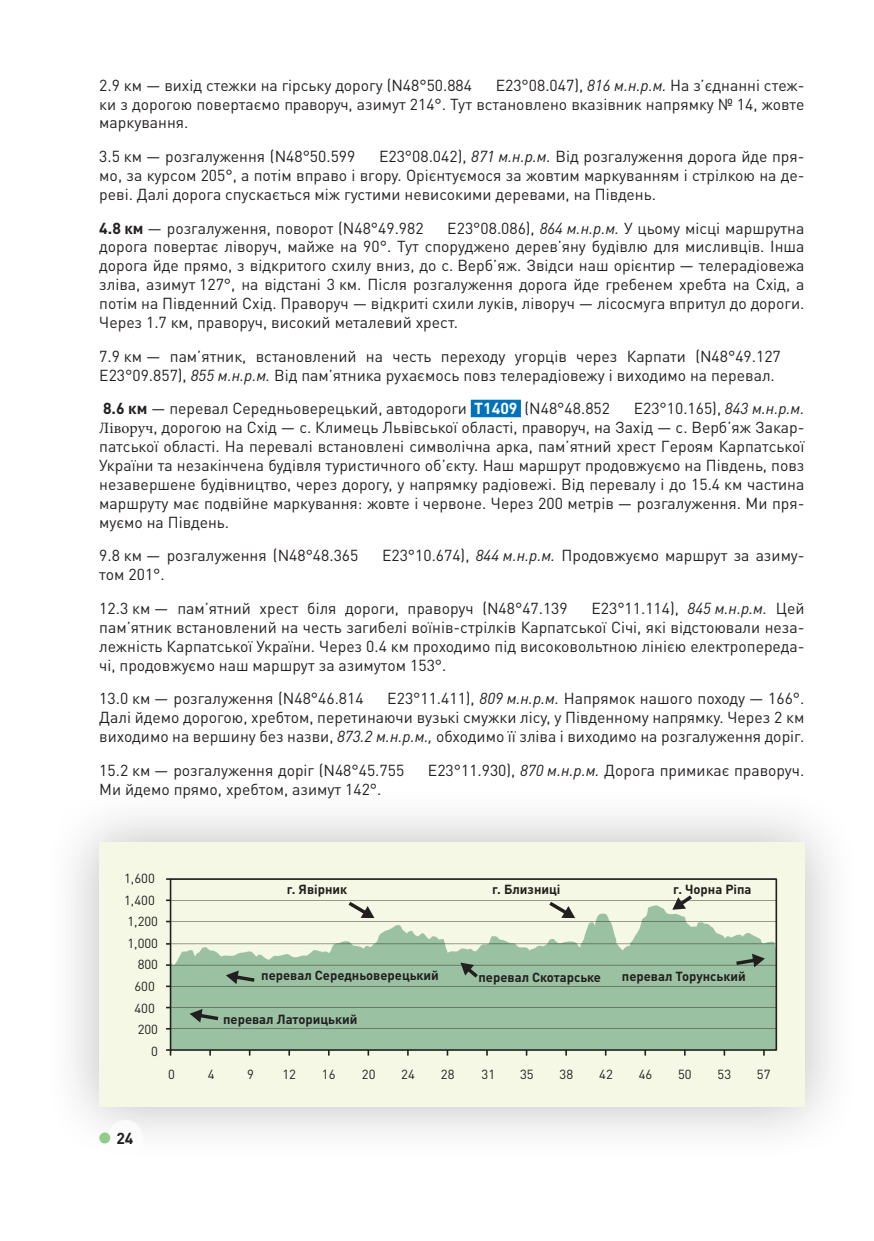
<style>
.page{position:relative;width:874px;height:1241px;background:#fff}
.page>*{position:absolute;margin:0;border:0;box-sizing:border-box;transform-origin:0 0}
.t1{font:15.75px/18.9px "DIN Pro";color:#231f20;text-align:justify}
.t2{font:700 15.75px "DIN Pro";color:#231f20}
.t3{font:700 12.95px "DIN Pro";color:#231f20}
.t4{font:12.95px/21.5px "DIN Pro";color:#231f20;text-align:right}
.s1{font-style:italic}
.s2{font-weight:700}
.s3{font-weight:700;color:#fff}
.s4{font-family:"Minion Pro"}
</style>
<div class="page">
<div style="left:44px;top:786px;width:815px;height:376px;background:#231f20;opacity:.3"></div>
<div style="left:99px;top:842px;width:705px;height:264px;background:#f4f8e4"></div>
<svg style="left:173px;top:905px;width:600px;height:142px;fill:#9ac2a2"></svg>
<svg style="left:166px;top:1049px;width:5px;height:6px"></svg>
<hr style="left:170px;top:899px;width:606px;height:1px;background:#231f20">
<hr style="left:170px;top:921px;width:606px;height:1px;background:#231f20">
<hr style="left:170px;top:943px;width:606px;height:1px;background:#231f20">
<hr style="left:170px;top:964px;width:606px;height:1px;background:#231f20">
<hr style="left:170px;top:985px;width:606px;height:1px;background:#231f20">
<hr style="left:170px;top:1007px;width:606px;height:1px;background:#231f20">
<hr style="left:170px;top:1028px;width:606px;height:1px;background:#231f20">
<div style="left:170px;top:878px;width:606px;height:172px;border:2px solid #231f20"></div>
<svg style="left:209px;top:1049px;width:2px;height:6px"></svg>
<svg style="left:288px;top:1049px;width:2px;height:6px"></svg>
<svg style="left:367px;top:1049px;width:2px;height:6px"></svg>
<svg style="left:446px;top:1049px;width:2px;height:6px"></svg>
<svg style="left:525px;top:1049px;width:2px;height:6px"></svg>
<svg style="left:604px;top:1049px;width:2px;height:6px"></svg>
<svg style="left:344px;top:899px;width:30px;height:18px"></svg>
<svg style="left:545px;top:899px;width:30px;height:18px"></svg>
<svg style="left:672px;top:895px;width:23px;height:14px"></svg>
<svg style="left:460px;top:962px;width:21px;height:19px"></svg>
<svg style="left:189px;top:1008px;width:33px;height:14px"></svg>
<svg style="left:226px;top:970px;width:32px;height:13px"></svg>
<svg style="left:732px;top:953px;width:32px;height:14px"></svg>
<div style="left:470px;top:399px;width:50px;height:18px;background:#0072bc"></div>
<div style="left:107px;top:1119px;width:36px;height:36px;background:#fff;border-radius:50%"></div>
<div style="left:99px;top:1132px;width:11px;height:11px;background:#91cc8a;border-radius:50%"></div>
<p class="t1" style="left:99px;top:74px;width:706px;text-indent:396px">E23°08.047), <span class="s1">816 м.н.р.м.</span> На з’єднанні стеж&shy;ки з дорогою повертаємо праворуч, азимут 214°. Тут встановлено вказівник напрямку № 14, жовте маркування.</p>
<p class="t1" style="left:99px;top:145px;width:257px">3.5 км — розгалуження (N48°50.599</p>
<p class="t1" style="left:99px;top:74px;width:374px">2.9 км — вихід стежки на гірську дорогу (N48°50.884</p>
<p class="t1" style="left:99px;top:145px;width:706px;text-indent:279px">E23°08.042), <span class="s1">871 м.н.р.м.</span> Від розгалуження дорога йде пря&shy;мо, за курсом 205°, а потім вправо і вгору. Орієнтуємося за жовтим маркуванням і стрілкою на де&shy;реві. Далі дорога спускається між густими невисокими деревами, на Південь.</p>
<p class="t1" style="left:99px;top:217px;width:326px"><span class="s2">4.8 км</span> — розгалуження, поворот (N48°49.982</p>
<p class="t1" style="left:99px;top:217px;width:706px;text-indent:348px">E23°08.086), <span class="s1">864 м.н.р.м.</span> У цьому місці маршрутна дорога повертає ліворуч, майже на 90°. Тут споруджено дерев’яну будівлю для мисливців. Інша дорога йде прямо, з відкритого схилу вниз, до с. Верб’яж. Звідси наш орієнтир — телерадіовежа зліва, азимут 127°, на відстані 3 км. Після розгалуження дорога йде гребенем хребта на Схід, а потім на Південний Схід. Праворуч — відкриті схили луків, ліворуч — лісосмуга впритул до дороги.<br>Через 1.7 км, праворуч, високий металевий хрест.</p>
<p class="t1" style="left:99px;top:345px;width:682px">7.9 км — пам’ятник, встановлений на честь переходу угорців через Карпати (N48°49.127<br>E23°09.857), <span class="s1">855 м.н.р.м.</span> Від пам’ятника рухаємось повз телерадіовежу і виходимо на перевал.</p>
<p class="t1" style="left:103px;top:397px;width:508px"><span class="s2">8.6 км</span> — перевал Середньоверецький, автодороги <span class="s3">Т1409</span> (N48°48.852</p>
<p class="t1" style="left:99px;top:397px;width:706px;text-indent:534px">E23°10.165), <span class="s1">843 м.н.р.м.<br></span><span class="s4">Ліворуч</span>, дорогою на Схід — с. Климець Львівської області, праворуч, на Захід — с. Верб’яж Закар&shy;патської області. На перевалі встановлені символічна арка, пам’ятний хрест Героям Карпатської України та незакінчена будівля туристичного об’єкту. Наш маршрут продовжуємо на Південь, повз незавершене будівництво, через дорогу, у напрямку радіовежі. Від перевалу і до 15.4 км частина маршруту має подвійне маркування: жовте і червоне. Через 200 метрів — розгалуження. Ми пря&shy;муємо на Південь.</p>
<p class="t1" style="left:99px;top:544px;width:260px">9.8 км — розгалуження (N48°48.365</p>
<p class="t1" style="left:382px;top:544px;width:423px">E23°10.674), <span class="s1">844 м.н.р.м.</span> Продовжуємо маршрут за азиму-</p>
<p class="t1" style="left:99px;top:556px;width:469px;line-height:33.6px">том 201°.<br>12.3 км — пам’ятний хрест біля дороги, праворуч (N48°47.139</p>
<p class="t1" style="left:99px;top:597px;width:706px;text-indent:492px">E23°11.114), <span class="s1">845 м.н.р.м.</span> Цей пам’ятник встановлений на честь загибелі воїнів-стрілків Карпатської Січі, які відстоювали неза&shy;лежність Карпатської України. Через 0.4 км проходимо під високовольтною лінією електропереда&shy;чі, продовжуємо наш маршрут за азимутом 153°.</p>
<p class="t1" style="left:99px;top:687px;width:266px">13.0 км — розгалуження (N48°46.814</p>
<p class="t1" style="left:99px;top:687px;width:706px;text-indent:288px">E23°11.411), <span class="s1">809 м.н.р.м.</span> Напрямок нашого походу — 166°.<br>Далі йдемо дорогою, хребтом, перетинаючи вузькі смужки лісу, у Південному напрямку. Через 2 км виходимо на вершину без назви, <span class="s1">873.2 м.н.р.м.,</span> обходимо її зліва і виходимо на розгалуження доріг.</p>
<p class="t1" style="left:99px;top:758px;width:306px">15.2 км — розгалуження доріг (N48°45.755</p>
<p class="t1" style="left:427px;top:758px;width:378px">E23°11.930), <span class="s1">870 м.н.р.м.</span> Дорога примикає праворуч.</p>
<p class="t1" style="left:99px;top:777px;width:283px">Ми йдемо прямо, хребтом, азимут 142°.</p>
<p class="t4" style="left:124px;top:866px;width:35px">1,600<br>1,400<br>1,200<br>1,000<br>800<br>600<br>400<br>200<br>0</p>
<p class="t3" style="left:286px;top:878px;width:62px">г. Явірник</p>
<p class="t3" style="left:261px;top:964px;width:179px">перевал Середньоверецький</p>
<p class="t3" style="left:223px;top:1007px;width:136px">перевал Латорицький</p>
<p class="t3" style="left:492px;top:878px;width:70px">г. Близниці</p>
<p class="t3" style="left:673px;top:878px;width:80px">г. Чорна Ріпа</p>
<p class="t3" style="left:478px;top:966px;width:124px">перевал Скотарське</p>
<p class="t3" style="left:621px;top:965px;width:125px">перевал Торунський</p>
<p class="t4" style="left:168px;top:1061px;width:8px">0</p>
<p class="t4" style="left:207px;top:1061px;width:8px">4</p>
<p class="t4" style="left:247px;top:1061px;width:8px">9</p>
<p class="t4" style="left:282px;top:1061px;width:15px">12</p>
<p class="t4" style="left:322px;top:1061px;width:15px">16</p>
<p class="t4" style="left:362px;top:1061px;width:15px">20</p>
<p class="t4" style="left:401px;top:1061px;width:15px">24</p>
<p class="t4" style="left:440px;top:1061px;width:15px">28</p>
<p class="t4" style="left:481px;top:1061px;width:15px">31</p>
<p class="t4" style="left:520px;top:1061px;width:15px">35</p>
<p class="t4" style="left:559px;top:1061px;width:15px">38</p>
<p class="t4" style="left:599px;top:1061px;width:15px">42</p>
<p class="t4" style="left:638px;top:1061px;width:15px">46</p>
<p class="t4" style="left:677px;top:1061px;width:15px">50</p>
<p class="t4" style="left:717px;top:1061px;width:15px">53</p>
<p class="t4" style="left:756px;top:1061px;width:15px">57</p>
<p class="t2" style="left:116px;top:1124px;width:19px">24</p>
</div>
